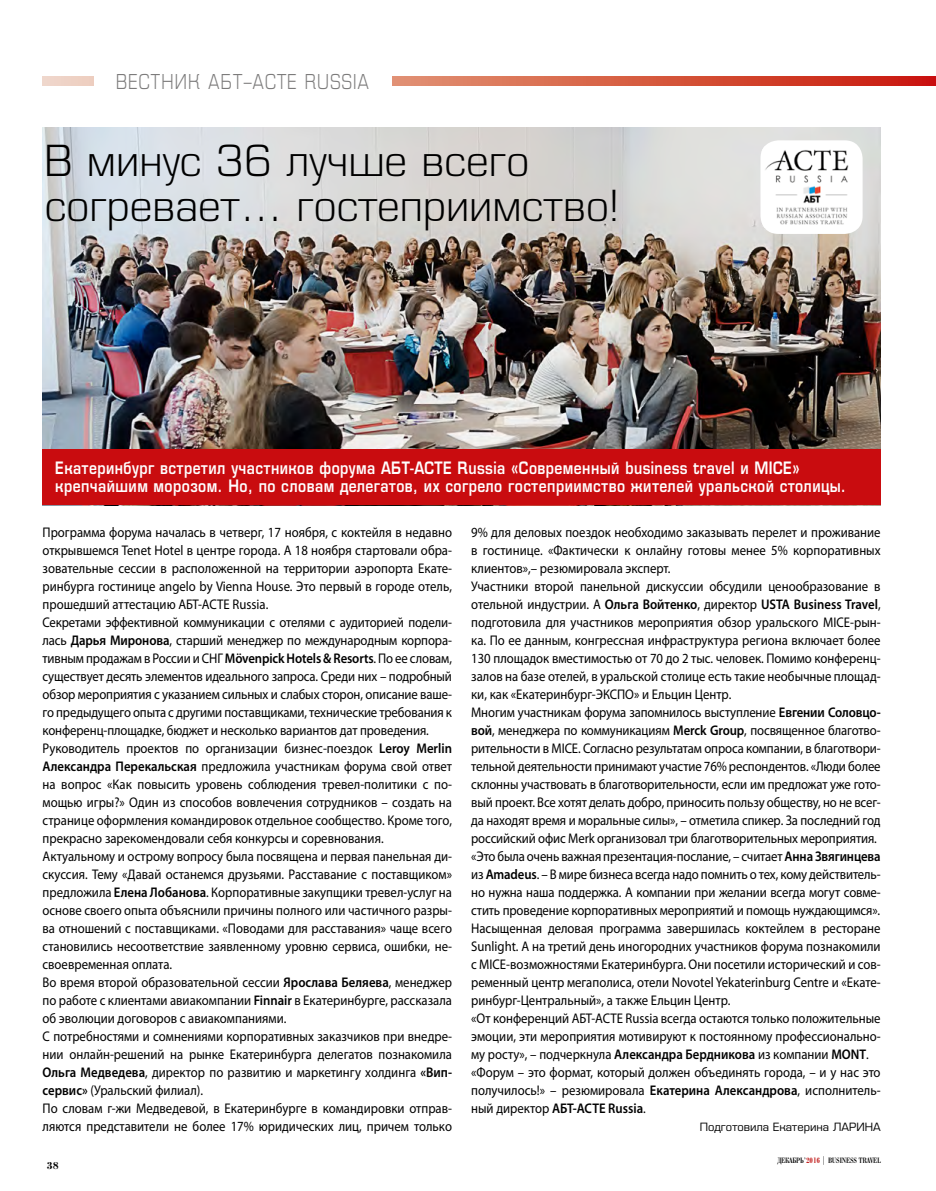
<style>
.page{position:relative;width:936px;height:1191px;background:#fff}
.page>*{position:absolute;margin:0;border:0;box-sizing:border-box;transform-origin:0 0}
.t1{font:45px/45px "Eurofont Light C";color:#000}
.t2{font:21.6px "Eurofont Light C";letter-spacing:.07em;color:#7c7b7b;scale:.83 1}
.t3{font:18px/18px "Eurofont Medium C";letter-spacing:.03em;color:#fff;scale:.83 1}
.t4{font:14.1px/18px "Myriad Pro";color:#000;scale:.91 1}
.t5{font:12px "Eurofont C";color:#000}
.t6{font:700 10.5px "Bodoni C";color:#000}
.t7{font:8.25px "Bodoni Cond C";color:#000}
.s1{font-weight:600}
.s2{color:#bd0e0d}
</style>
<div class="page">
<svg style="left:43px;top:77px;width:892px;height:8px;background:#d76049"></svg>
<div style="left:94px;top:74px;width:297px;height:17px;background:#fff"></div>
<img style="left:43px;top:128px;width:837px;height:322px">
<div style="left:760px;top:140px;width:102px;height:94px;background:#fff;border-radius:18px"></div>
<img style="left:761px;top:146px;width:88px;height:82px">
<div style="left:43px;top:450px;width:837px;height:55px;background:#c90c0f"></div>
<h2 class="t2" style="left:116px;top:69px;width:306px">ВЕСТНИК АБТ–АСТЕ RUSSIA</h2>
<h1 class="t1" style="left:45px;top:137px;width:575px">В минус 36 лучше всего согревает… гостеприимство!</h1>
<p class="t3" style="left:55px;top:459px;width:954px">Екатеринбург встретил участников форума АБТ-ACTE Russia «Современный business travel и MICE» крепчайшим морозом. Но, по словам делегатов, их согрело гостеприимство жителей уральской столицы.</p>
<p class="t4" style="left:43px;top:523px;width:451px">Программа форума началась в четверг, 17 ноября, с коктейля в недавно открывшемся Tenet Hotel в центре города. А 18 ноября стартовали обра&shy;зовательные сессии в расположенной на территории аэропорта Екате&shy;ринбурга гостинице angelo by Vienna House. Это первый в городе отель, прошедший аттестацию АБТ-ACTE Russia.<br>Секретами эффективной коммуникации с отелями с аудиторией подели&shy;лась <span class="s1">Дарья Миронова</span>, старший менеджер по международным корпора&shy;тивным продажам в России и СНГ <span class="s1">Mövenpick Hotels &amp; Resorts</span>. По ее словам, существует десять элементов идеального запроса. Среди них – подробный обзор мероприятия с указанием сильных и слабых сторон, описание ваше&shy;го предыдущего опыта с другими поставщиками, технические требования к конференц-площадке, бюджет и несколько вариантов дат проведения.<br>Руководитель проектов по организации бизнес-поездок <span class="s1">Leroy Merlin Александра Перекальская</span> предложила участникам форума свой ответ на вопрос «Как повысить уровень соблюдения тревел-политики с по&shy;мощью игры?» Один из способов вовлечения сотрудников – создать на странице оформления командировок отдельное сообщество. Кроме того, прекрасно зарекомендовали себя конкурсы и соревнования.<br>Актуальному и острому вопросу была посвящена и первая панельная ди&shy;скуссия. Тему «Давай останемся друзьями. Расставание с поставщиком» предложила <span class="s1">Елена Лобанова</span>. Корпоративные закупщики тревел-услуг на основе своего опыта объяснили причины полного или частичного разры&shy;ва отношений с поставщиками. «Поводами для расставания» чаще всего становились несоответствие заявленному уровню сервиса, ошибки, не&shy;своевременная оплата.<br>Во время второй образовательной сессии <span class="s1">Ярослава Беляева</span>, менеджер по работе с клиентами авиакомпании <span class="s1">Finnair</span> в Екатеринбурге, рассказала об эволюции договоров с авиакомпаниями.<br>С потребностями и сомнениями корпоративных заказчиков при внедре&shy;нии онлайн-решений на рынке Екатеринбурга делегатов познакомила <span class="s1">Ольга Медведева</span>, директор по развитию и маркетингу холдинга <span class="s1">«Вип&shy;сервис»</span> (Уральский филиал).<br>По словам г-жи Медведевой, в Екатеринбурге в командировки отправ&shy;ляются представители не более 17% юридических лиц, причем только</p>
<p class="t4" style="left:471px;top:523px;width:451px">9% для деловых поездок необходимо заказывать перелет и проживание в гостинице. «Фактически к онлайну готовы менее 5% корпоративных клиентов»,– резюмировала эксперт.<br>Участники второй панельной дискуссии обсудили ценообразование в отельной индустрии. А <span class="s1">Ольга Войтенко</span>, директор <span class="s1">USTA Business Travel</span>, подготовила для участников мероприятия обзор уральского MICE-рын&shy;ка. По ее данным, конгрессная инфраструктура региона включает более 130 площадок вместимостью от 70 до 2 тыс. человек. Помимо конференц&shy;залов на базе отелей, в уральской столице есть такие необычные площад&shy;ки, как «Екатеринбург-ЭКСПО» и Ельцин Центр.<br>Многим участникам форума запомнилось выступление <span class="s1">Евгении Соловцо&shy;вой</span>, менеджера по коммуникациям <span class="s1">Merck Group</span>, посвященное благотво&shy;рительности в MICE. Согласно результатам опроса компании, в благотвори&shy;тельной деятельности принимают участие 76% респондентов. «Люди более склонны участвовать в благотворительности, если им предложат уже гото&shy;вый проект. Все хотят делать добро, приносить пользу обществу, но не всег&shy;да находят время и моральные силы», – отметила спикер. За последний год российский офис Merk организовал три благотворительных мероприятия. «Это была очень важная презентация-послание, – считает <span class="s1">Анна Звягинцева </span>из <span class="s1">Amadeus</span>. – В мире бизнеса всегда надо помнить о тех, кому действитель&shy;но нужна наша поддержка. А компании при желании всегда могут совме&shy;стить проведение корпоративных мероприятий и помощь нуждающимся».<br>Насыщенная деловая программа завершилась коктейлем в ресторане Sunlight. А на третий день иногородних участников форума познакомили с MICE-возможностями Екатеринбурга. Они посетили исторический и сов&shy;ременный центр мегаполиса, отели Novotel Yekaterinburg Centre и «Екате&shy;ринбург-Центральный», а также Ельцин Центр.<br>«От конференций АБТ-ACTE Russia всегда остаются только положительные эмоции, эти мероприятия мотивируют к постоянному профессионально&shy;му росту», – подчеркнула <span class="s1">Александра Бердникова</span> из компании <span class="s1">MONT</span>. «Форум – это формат, который должен объединять города, – и у нас это получилось!» – резюмировала <span class="s1">Екатерина Александрова</span>, исполнитель&shy;ный директор <span class="s1">АБТ-ACTE Russia</span>.</p>
<p class="t5" style="left:699px;top:1119px;width:182px">Подготовила Екатерина ЛАРИНА</p>
<p class="t6" style="left:47px;top:1160px;width:13px">38</p>
<p class="t7" style="left:777px;top:1156px;width:105px">ДЕКАБРЬ’<span class="s2">2016</span> | BUSINESS TRAVEL</p>
</div>
